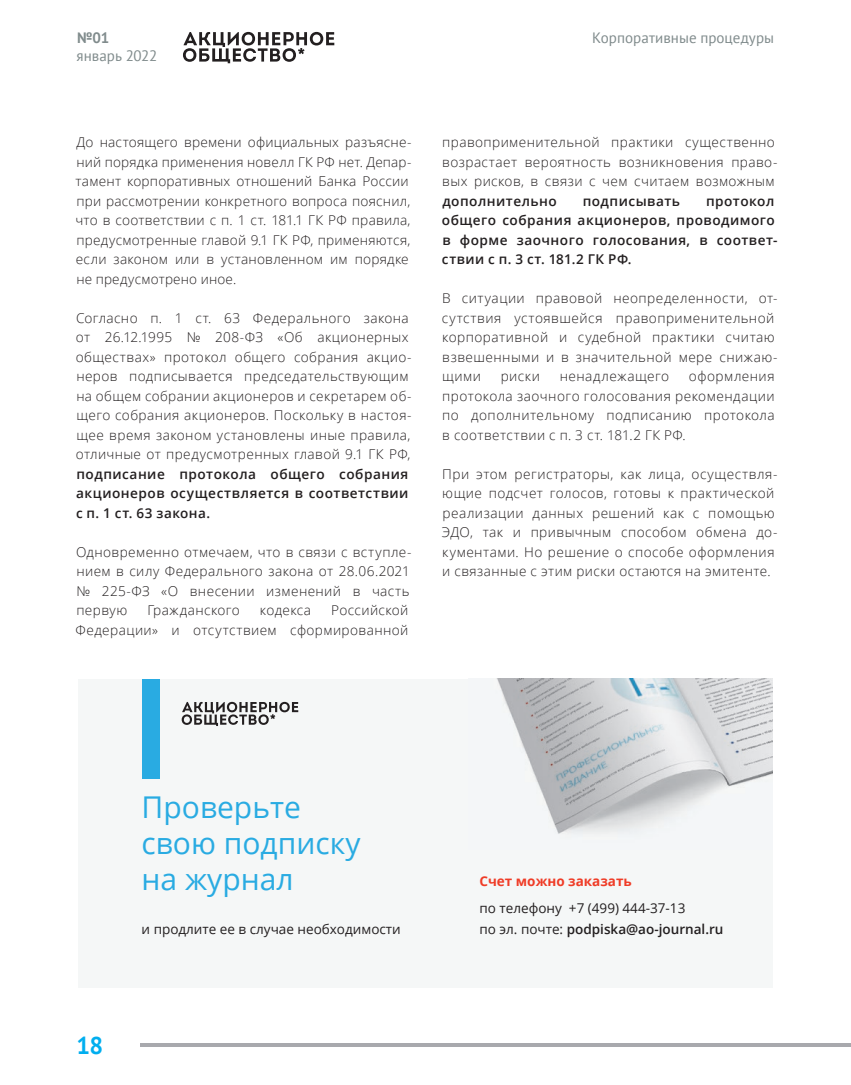
<style>
.page{position:relative;width:851px;height:1085px;background:#fff}
.page>*{position:absolute;margin:0;border:0;box-sizing:border-box;transform-origin:0 0}
.t1{font:30px/36px "Open Sans";color:#29abe2}
.t2{font:700 24.3px "PT Sans";color:#00aeef}
.t3{font:15px "PT Sans";color:#808b8c}
.t4{font:700 15px "PT Sans";color:#808b8c}
.t5{font:300 13.5px/19.5px "Open Sans";letter-spacing:.03em;color:#231f20}
.t6{font:600 13.5px/19.5px "Open Sans";letter-spacing:.035em;color:#231f20;text-align:justify}
.t7{font:13.5px/21px "Open Sans";color:#231f20}
.t8{font:700 13.5px "Open Sans";color:#ef3c27}
.s1{font-weight:600}
</style>
<div class="page">
<div style="left:78px;top:678px;width:694px;height:309px;background:#f5f7f7"></div>
<div style="left:142px;top:678px;width:17px;height:100px;background:#29abe2"></div>
<svg style="left:182px;top:701px;width:116px;height:25px"></svg>
<img style="left:496px;top:678px;width:276px;height:156px">
<svg style="left:183px;top:32px;width:151px;height:31px"></svg>
<hr style="left:140px;top:1043px;width:710px;height:3px;background:#a8a9ad">
<p class="t4" style="left:77px;top:28px;width:33px">№01</p>
<p class="t3" style="left:77px;top:47px;width:82px">январь 2022</p>
<p class="t5" style="left:75px;top:132px;width:337px">До настоящего времени официальных разъясне‑ ний порядка применения новелл ГК РФ нет. Депар‑ тамент корпоративных отношений Банка России при рассмотрении конкретного вопроса пояснил, что в соответствии с п. 1 ст. 181.1 ГК РФ правила, пре ду смот ренные главой 9.1 ГК РФ, применяются, если законом или в установленном им порядке не пре ду смот рено иное.</p>
<p class="t5" style="left:76px;top:308px;width:337px">Согласно п. 1 ст. 63 Федерального закона от 26.12.1995 № 208‑ФЗ «Об акционерных обществах» протокол общего собрания акцио‑ неров подписывается председательствующим на общем собрании акционеров и секретарем об‑ щего собрания акционеров. Поскольку в настоя‑ щее время законом установлены иные правила, отличные от пре ду смот ренных главой 9.1 ГК РФ,</p>
<p class="t6" style="left:76px;top:464px;width:334px">подписание протокола общего собрания акционеров осуществляется в соответствии с п. 1 ст. 63 закона.</p>
<p class="t5" style="left:76px;top:542px;width:337px">Одновременно отмечаем, что в связи с вступле‑ нием в силу Федерального закона от 28.06.2021 № 225‑ФЗ «О внесении изменений в часть первую</p>
<p class="t5" style="left:76px;top:600px;width:334px;text-align:right">Российской<br>Федерации» и отсутствием сформированной</p>
<p class="t5" style="left:147px;top:600px;width:94px">Гражданского</p>
<p class="t5" style="left:260px;top:600px;width:53px">кодекса</p>
<p class="t3" style="left:592px;top:29px;width:183px">Корпоративные процедуры</p>
<p class="t5" style="left:442px;top:132px;width:336px">правоприменительной практики существенно возрастает вероятность возникновения право‑ вых рисков, в связи с чем считаем возможным</p>
<p class="t6" style="left:442px;top:191px;width:116px">дополнительно</p>
<p class="t6" style="left:582px;top:191px;width:99px">подписывать</p>
<p class="t6" style="left:442px;top:191px;width:337px;text-align:left;text-indent:264px">протокол общего собрания акционеров, проводимого в форме заочного голосования, в соответ&shy;ствии с п. 3 ст. 181.2 ГК РФ.</p>
<p class="t5" style="left:441px;top:288px;width:337px">В ситуации правовой неопределенности, от‑ сутствия устоявшейся правоприменительной корпоративной и судебной практики считаю взвешенными и в значительной мере снижаю‑ щими</p>
<p class="t5" style="left:442px;top:366px;width:334px;text-align:justify;text-indent:246px">оформления протокола заочного голосования рекомендации по дополнительному подписанию протокола в соответствии с п. 3 ст. 181.2 ГК РФ.</p>
<p class="t5" style="left:442px;top:464px;width:337px">При этом регистраторы, как лица, осуществля‑ ющие подсчет голосов, готовы к практической реа лизации данных решений как с помощью ЭДО, так и привычным способом обмена до‑ кумен тами. Но решение о способе оформления и связанные с этим риски остаются на эмитенте.</p>
<p class="t5" style="left:500px;top:366px;width:41px">риски</p>
<p class="t5" style="left:559px;top:366px;width:111px">ненадлежащего</p>
<h2 class="t2" style="left:77px;top:1029px;width:28px">18</h2>
<h1 class="t1" style="left:142px;top:788px;width:220px">Проверьте свою подписку на журнал</h1>
<p class="t7" style="left:142px;top:917px;width:261px">и продлите ее в случае необходимости</p>
<p class="t8" style="left:479px;top:871px;width:154px">Cчет можно заказать</p>
<p class="t7" style="left:479px;top:896px;width:245px">по телефону +7 (499) 444-37-13<br>по эл. почте: <span class="s1">podpiska@ao-journal.ru</span></p>
</div>
